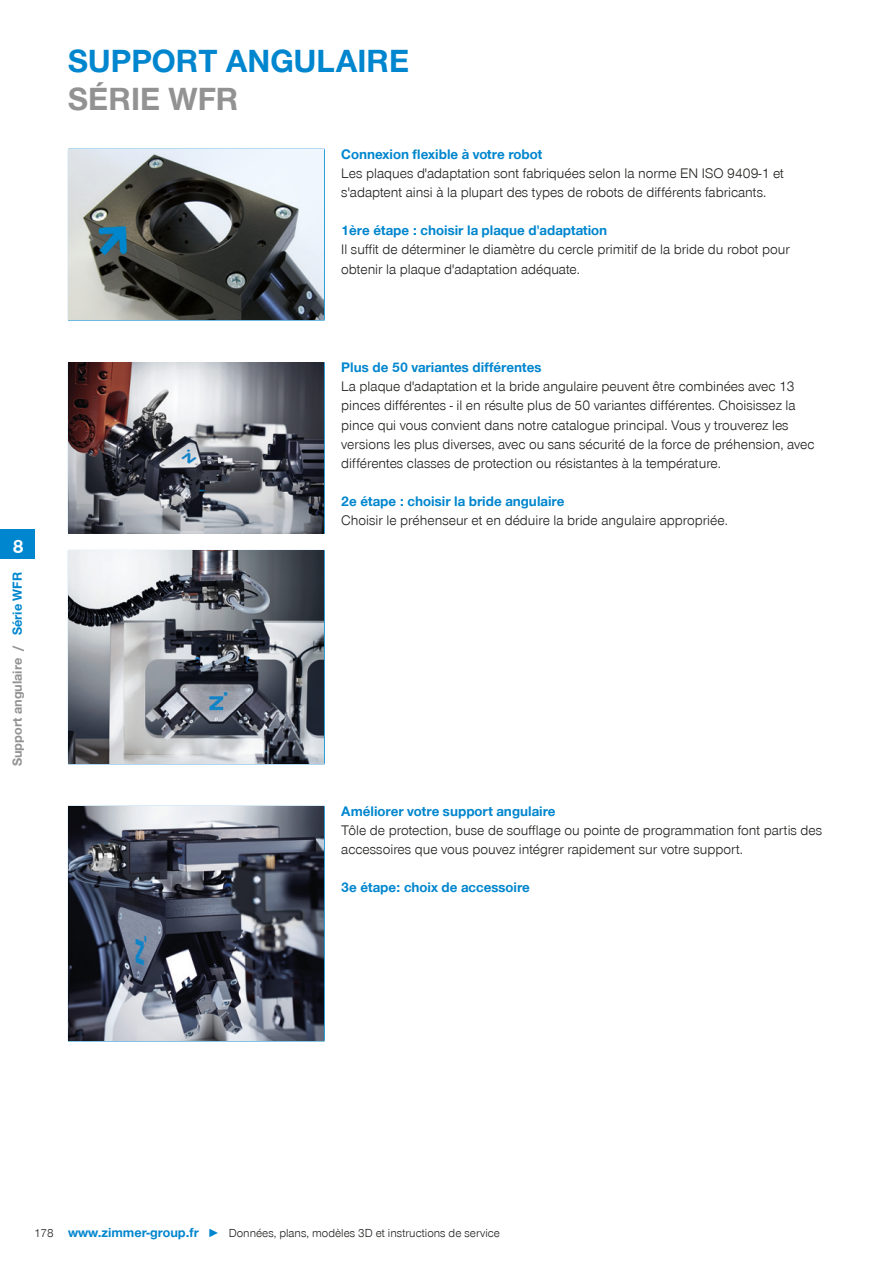
<style>
.page{position:relative;width:893px;height:1263px;background:#fff}
.page>*{position:absolute;margin:0;border:0;box-sizing:border-box;transform-origin:0 0}
.CB_AF_Headline_22_25{font:700 33px/37.5px "Zimmer Group Sans Global";color:#0086ce}
.CB_AF_Registerzahl{font:700 19.5px "Zimmer Group Sans";color:#fff}
.CB_AF_Fließtext_9_5{font:300 14.25px/19.2px "Zimmer Group Sans Global";color:#1d1d1b}
.CB_AF_Fließtext_9_5-2{font:700 14.25px "Zimmer Group Sans Global";color:#0086ce}
.CB_AF_Inhaltsverzeic{font:700 13.5px "Zimmer Group Sans Global";color:#939292}
.CB_AF_Seitenzahl_lin{font:300 12px "Zimmer Group Sans Global";color:#1d1d1b}
.s1{color:#0086ce}
.s2{color:#939292}
.s3{font-weight:700;font-size:13.5px;color:#0086ce}
</style>
<div class="page">
<div style="left:0;top:529px;width:34px;height:30px;background:#0086ce"></div>
<hr style="left:68px;top:149px;width:257px;height:1px;background:#0086ce">
<hr style="left:68px;top:150px;width:1px;height:170px;background:#0086ce">
<hr style="left:324px;top:150px;width:1px;height:170px;background:#0086ce">
<hr style="left:68px;top:320px;width:257px;height:1px;background:#0086ce">
<hr style="left:68px;top:362px;width:257px;height:1px;background:#0086ce">
<hr style="left:68px;top:363px;width:1px;height:170px;background:#0086ce">
<hr style="left:324px;top:363px;width:1px;height:170px;background:#0086ce">
<hr style="left:68px;top:533px;width:257px;height:1px;background:#0086ce">
<hr style="left:68px;top:806px;width:257px;height:1px;background:#0086ce">
<hr style="left:68px;top:807px;width:1px;height:233px;background:#0086ce">
<hr style="left:324px;top:807px;width:1px;height:233px;background:#0086ce">
<hr style="left:68px;top:1040px;width:257px;height:1px;background:#0086ce">
<hr style="left:68px;top:550px;width:257px;height:1px;background:#0086ce">
<hr style="left:68px;top:551px;width:1px;height:212px;background:#0086ce">
<hr style="left:324px;top:551px;width:1px;height:212px;background:#0086ce">
<hr style="left:68px;top:763px;width:257px;height:1px;background:#0086ce">
<img style="left:69px;top:150px;width:255px;height:169px">
<img style="left:69px;top:363px;width:255px;height:170px">
<img style="left:69px;top:551px;width:255px;height:212px">
<img style="left:69px;top:807px;width:255px;height:233px">
<p class="CB_AF_Registerzahl" style="left:13px;top:533px;width:12px">8</p>
<p class="CB_AF_Inhaltsverzeic" style="left:9px;top:766px;width:196px;rotate:-90deg">Support angulaire / <span class="s1">Série WFR</span></p>
<p class="CB_AF_Headline_22_25" style="left:68px;top:42px;width:343px">SUPPORT ANGULAIRE<br><span class="s2">SÉRIE WFR</span></p>
<p class="CB_AF_Fließtext_9_5-2" style="left:341px;top:145px;width:203px">Connexion flexible à votre robot</p>
<p class="CB_AF_Fließtext_9_5" style="left:341px;top:163px;width:444px">Les plaques d'adaptation sont fabriquées selon la norme EN ISO 9409-1 et s'adaptent ainsi à la plupart des types de robots de différents fabricants.</p>
<p class="CB_AF_Fließtext_9_5-2" style="left:341px;top:222px;width:267px">1ère étape : choisir la plaque d'adaptation</p>
<p class="CB_AF_Fließtext_9_5" style="left:341px;top:240px;width:450px">Il suffit de déterminer le diamètre du cercle primitif de la bride du robot pour obtenir la plaque d'adaptation adéquate.</p>
<p class="CB_AF_Fließtext_9_5-2" style="left:341px;top:359px;width:202px">Plus de 50 variantes différentes</p>
<p class="CB_AF_Fließtext_9_5" style="left:341px;top:377px;width:475px">La plaque d'adaptation et la bride angulaire peuvent être combinées avec 13 pinces différentes - il en résulte plus de 50 variantes différentes. Choisissez la pince qui vous convient dans notre catalogue principal. Vous y trouverez les versions les plus diverses, avec ou sans sécurité de la force de préhension, avec différentes classes de protection ou résistantes à la température.</p>
<p class="CB_AF_Fließtext_9_5-2" style="left:341px;top:493px;width:225px">2e étape : choisir la bride angulaire</p>
<p class="CB_AF_Fließtext_9_5" style="left:341px;top:511px;width:388px">Choisir le préhenseur et en déduire la bride angulaire appropriée.</p>
<p class="CB_AF_Fließtext_9_5-2" style="left:341px;top:802px;width:216px">Améliorer votre support angulaire</p>
<p class="CB_AF_Fließtext_9_5" style="left:341px;top:820px;width:482px">Tôle de protection, buse de soufflage ou pointe de programmation font partis des accessoires que vous pouvez intégrer rapidement sur votre support.</p>
<p class="CB_AF_Fließtext_9_5-2" style="left:341px;top:879px;width:190px">3e étape: choix de accessoire</p>
<p class="CB_AF_Seitenzahl_lin" style="left:34px;top:1226px;width:21px">178</p>
<p class="CB_AF_Seitenzahl_lin" style="left:68px;top:1226px;width:433px"><span class="s3">www.zimmer-group.fr</span> <span class="s1">►</span> Données, plans, modèles 3D et instructions de service</p>
</div>
